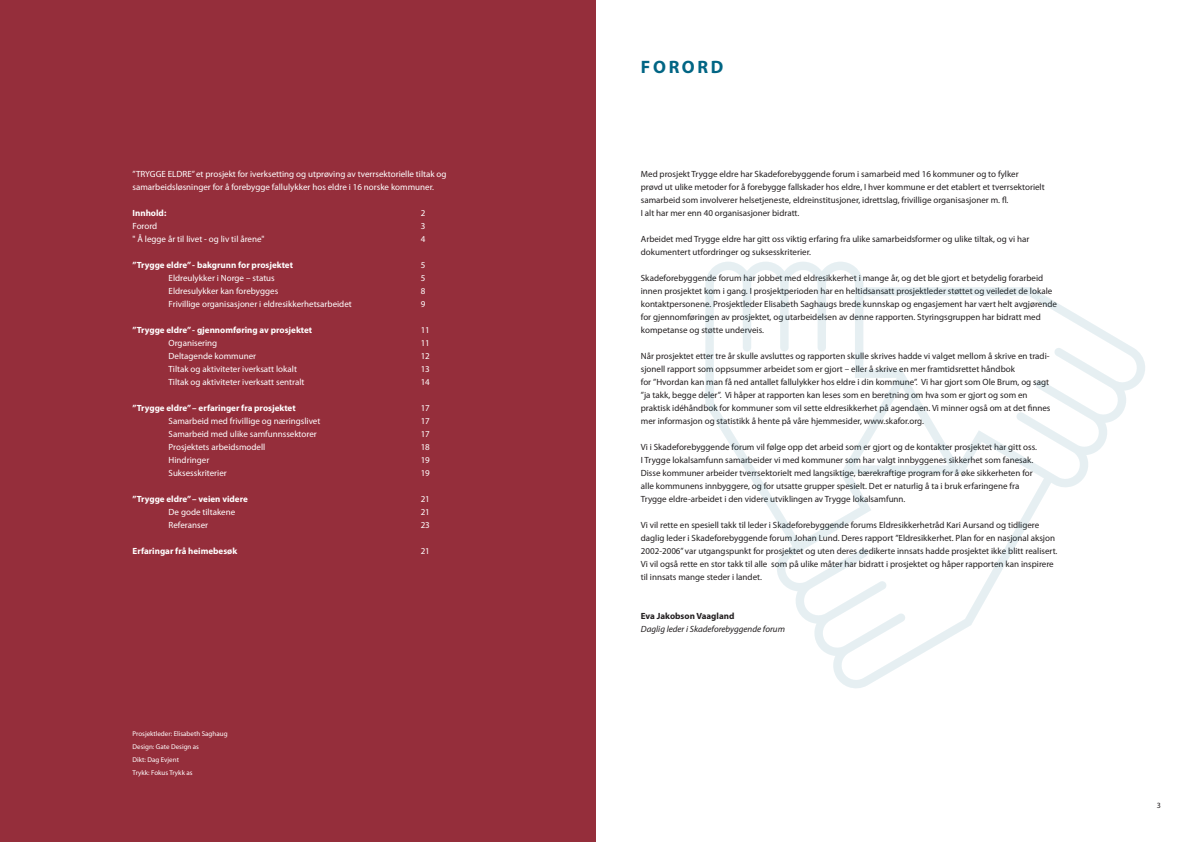
<style>
.page{position:relative;width:1191px;height:842px;background:#fff}
.page>*{position:absolute;margin:0;border:0;box-sizing:border-box;transform-origin:0 0}
.t1{font:700 18px "Myriad";letter-spacing:.15em;color:#016584}
.t2{font:9px/13px "Myriad Pro";color:#231f20}
.t3{font:9px "Myriad Pro";color:#fff}
.t4{font:700 9px "Myriad Pro";color:#fff}
.t5{font:italic 9px "Myriad Pro";color:#231f20}
.t6{font:700 9px "Myriad Pro";color:#231f20}
.t7{font:8px "Myriad Pro";color:#231f20}
.t8{font:7px "Myriad Pro";color:#fff}
</style>
<div class="page">
<div style="left:0;top:0;width:595px;height:842px;background:#952e3b"></div>
<svg style="left:705px;top:262px;width:440px;height:426px"></svg>
<p class="t3" style="left:133px;top:168px;width:315px">”TRYGGE ELDRE” et prosjekt for iverksetting og utprøving av tverrsektorielle tiltak og</p>
<p class="t3" style="left:133px;top:181px;width:303px">samarbeidsløsninger for å forebygge fallulykker hos eldre i 16 norske kommuner.</p>
<p class="t4" style="left:133px;top:207px;width:35px">Innhold:</p>
<p class="t3" style="left:421px;top:207px;width:6px">2</p>
<p class="t3" style="left:133px;top:220px;width:26px">Forord</p>
<p class="t3" style="left:421px;top:220px;width:6px">3</p>
<p class="t3" style="left:133px;top:233px;width:134px">" Å legge år til livet - og liv til årene"</p>
<p class="t3" style="left:421px;top:233px;width:6px">4</p>
<p class="t4" style="left:133px;top:259px;width:162px">”Trygge eldre” - bakgrunn for prosjektet</p>
<p class="t3" style="left:421px;top:259px;width:6px">5</p>
<p class="t3" style="left:169px;top:272px;width:108px">Eldreulykker i Norge – status</p>
<p class="t3" style="left:421px;top:272px;width:6px">5</p>
<p class="t3" style="left:169px;top:285px;width:111px">Eldresulykker kan forebygges</p>
<p class="t3" style="left:421px;top:285px;width:6px">8</p>
<p class="t3" style="left:169px;top:298px;width:185px">Frivillige organisasjoner i eldresikkerhetsarbeidet</p>
<p class="t3" style="left:421px;top:298px;width:6px">9</p>
<p class="t4" style="left:133px;top:324px;width:181px">”Trygge eldre” - gjennomføring av prosjektet</p>
<p class="t3" style="left:421px;top:324px;width:11px">11</p>
<p class="t3" style="left:169px;top:337px;width:50px">Organisering</p>
<p class="t3" style="left:421px;top:337px;width:11px">11</p>
<p class="t3" style="left:169px;top:350px;width:89px">Deltagende kommuner</p>
<p class="t3" style="left:421px;top:350px;width:11px">12</p>
<p class="t3" style="left:169px;top:363px;width:130px">Tiltak og aktiviteter iverksatt lokalt</p>
<p class="t3" style="left:421px;top:363px;width:11px">13</p>
<p class="t3" style="left:169px;top:376px;width:137px">Tiltak og aktiviteter iverksatt sentralt</p>
<p class="t3" style="left:421px;top:376px;width:11px">14</p>
<p class="t4" style="left:133px;top:402px;width:165px">”Trygge eldre” – erfaringer fra prosjektet</p>
<p class="t3" style="left:421px;top:402px;width:11px">17</p>
<p class="t3" style="left:169px;top:415px;width:153px">Samarbeid med frivillige og næringslivet</p>
<p class="t3" style="left:421px;top:415px;width:11px">17</p>
<p class="t3" style="left:169px;top:428px;width:150px">Samarbeid med ulike samfunnssektorer</p>
<p class="t3" style="left:421px;top:428px;width:11px">17</p>
<p class="t3" style="left:169px;top:441px;width:98px">Prosjektets arbeidsmodell</p>
<p class="t3" style="left:421px;top:441px;width:11px">18</p>
<p class="t3" style="left:169px;top:454px;width:42px">Hindringer</p>
<p class="t3" style="left:421px;top:454px;width:11px">19</p>
<p class="t3" style="left:169px;top:467px;width:60px">Suksesskriterier</p>
<p class="t3" style="left:421px;top:467px;width:11px">19</p>
<p class="t4" style="left:133px;top:493px;width:117px">”Trygge eldre” – veien videre</p>
<p class="t3" style="left:421px;top:493px;width:11px">21</p>
<p class="t3" style="left:169px;top:506px;width:68px">De gode tiltakene</p>
<p class="t3" style="left:421px;top:506px;width:11px">21</p>
<p class="t3" style="left:169px;top:519px;width:41px">Referanser</p>
<p class="t3" style="left:421px;top:519px;width:11px">23</p>
<p class="t4" style="left:133px;top:545px;width:106px">Erfaringar frå heimebesøk</p>
<p class="t3" style="left:421px;top:545px;width:11px">21</p>
<p class="t8" style="left:133px;top:729px;width:96px">Prosjektleder: Elisabeth Saghaug</p>
<p class="t8" style="left:133px;top:742px;width:68px">Design: Gate Design as</p>
<p class="t8" style="left:133px;top:755px;width:48px">Dikt: Dag Evjent</p>
<p class="t8" style="left:133px;top:768px;width:62px">Trykk: Fokus Trykk as</p>
<p class="t1" style="left:641px;top:58px;width:84px">FORORD</p>
<p class="t2" style="left:641px;top:167px;width:379px">Med prosjekt Trygge eldre har Skadeforebyggende forum i samarbeid med 16 kommuner og to fylker</p>
<p class="t2" style="left:641px;top:180px;width:405px">prøvd ut ulike metoder for å forebygge fallskader hos eldre, I hver kommune er det etablert et tverrsektorielt samarbeid som involverer helsetjeneste, eldreinstitusjoner, idrettslag, frivillige organisasjoner m. fl.</p>
<p class="t2" style="left:641px;top:206px;width:160px">I alt har mer enn 40 organisasjoner bidratt.</p>
<p class="t2" style="left:641px;top:232px;width:390px">Arbeidet med Trygge eldre har gitt oss viktig erfaring fra ulike samarbeidsformer og ulike tiltak, og vi har</p>
<p class="t2" style="left:641px;top:245px;width:172px">dokumentert utfordringer og suksesskriterier.</p>
<p class="t2" style="left:641px;top:271px;width:418px">Skadeforebyggende forum har jobbet med eldresikkerhet i mange år, og det ble gjort et betydelig forarbeid innen prosjektet kom i gang. I prosjektperioden har en heltidsansatt prosjektleder støttet og veiledet de lokale kontaktpersonene. Prosjektleder Elisabeth Saghaugs brede kunnskap og engasjement har vært helt avgjørende for gjennomføringen av prosjektet, og utarbeidelsen av denne rapporten. Styringsgruppen har bidratt med kompetanse og støtte underveis.</p>
<p class="t2" style="left:641px;top:349px;width:410px">Når prosjektet etter tre år skulle avsluttes og rapporten skulle skrives hadde vi valget mellom å skrive en tradi&shy;sjonell rapport som oppsummer arbeidet som er gjort – eller å skrive en mer framtidsrettet håndbok</p>
<p class="t2" style="left:641px;top:375px;width:410px">for ”Hvordan kan man få ned antallet fallulykker hos eldre i din kommune”. Vi har gjort som Ole Brum, og sagt</p>
<p class="t2" style="left:641px;top:388px;width:388px">”ja takk, begge deler”. Vi håper at rapporten kan leses som en beretning om hva som er gjort og som en</p>
<p class="t2" style="left:641px;top:401px;width:411px">praktisk idéhåndbok for kommuner som vil sette eldresikkerhet på agendaen. Vi minner også om at det finnes mer informasjon og statistikk å hente på våre hjemmesider, www.skafor.org.</p>
<p class="t2" style="left:641px;top:440px;width:398px">Vi i Skadeforebyggende forum vil følge opp det arbeid som er gjort og de kontakter prosjektet har gitt oss.</p>
<p class="t2" style="left:641px;top:453px;width:394px">I Trygge lokalsamfunn samarbeider vi med kommuner som har valgt innbyggenes sikkerhet som fanesak.</p>
<p class="t2" style="left:641px;top:466px;width:393px">Disse kommuner arbeider tverrsektorielt med langsiktige, bærekraftige program for å øke sikkerheten for</p>
<p class="t2" style="left:641px;top:479px;width:380px">alle kommunens innbyggere, og for utsatte grupper spesielt. Det er naturlig å ta i bruk erfaringene fra</p>
<p class="t2" style="left:641px;top:492px;width:266px">Trygge eldre-arbeidet i den videre utviklingen av Trygge lokalsamfunn.</p>
<p class="t2" style="left:641px;top:518px;width:418px">Vi vil rette en spesiell takk til leder i Skadeforebyggende forums Eldresikkerhetråd Kari Aursand og tidligere daglig leder i Skadeforebyggende forum Johan Lund. Deres rapport ”Eldresikkerhet. Plan for en nasjonal aksjon<br>2002-2006” var utgangspunkt for prosjektet og uten deres dedikerte innsats hadde prosjektet ikke blitt realisert.</p>
<p class="t2" style="left:641px;top:557px;width:414px">Vi vil også rette en stor takk til alle som på ulike måter har bidratt i prosjektet og håper rapporten kan inspirere til innsats mange steder i landet.</p>
<p class="t6" style="left:641px;top:610px;width:95px">Eva Jakobson Vaagland</p>
<p class="t5" style="left:641px;top:623px;width:146px">Daglig leder i Skadeforebyggende forum</p>
<p class="t7" style="left:1156px;top:800px;width:6px">3</p>
</div>
